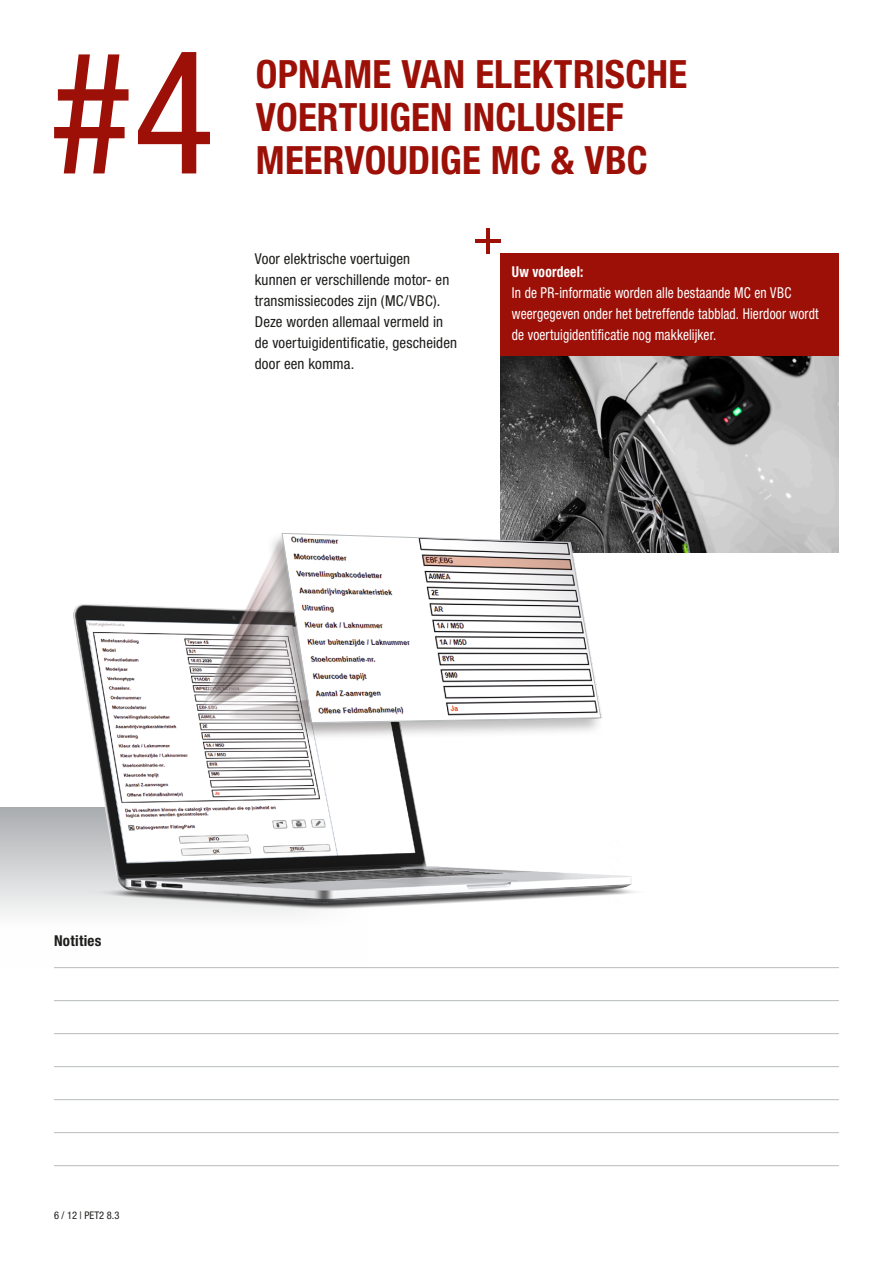
<style>
.page{position:relative;width:893px;height:1263px;background:#fff}
.page>*{position:absolute;margin:0;border:0;box-sizing:border-box;transform-origin:0 0}
.t1{font:condensed 171.45px "Helvetica Neue LT Std";color:#9c1007}
.t2{font:700 condensed 39px/43px "Helvetica Neue LT Std";letter-spacing:.005em;color:#9c1007}
.t3{font:condensed 15px/21px "Helvetica Neue LT Std";letter-spacing:.01em;color:#1d1d1b}
.t4{font:condensed 15px/21px "Helvetica Neue LT Std";letter-spacing:.01em;color:#fff;scale:.9 1}
.t5{font:700 condensed 15px "Helvetica Neue LT Std";letter-spacing:.02em;color:#fff;scale:.9 1}
.t6{font:700 condensed 15px "Helvetica Neue LT Std";letter-spacing:.02em;color:#1d1d1b}
.t7{font:condensed 10.5px "Helvetica Neue LT Std";color:#1d1d1b}
</style>
<div class="page">
<div style="left:0;top:807px;width:415px;height:160px;background:linear-gradient(to bottom,#aeb1b3,#fff)"></div>
<div style="left:294px;top:796px;width:152px;height:172px;background:#fff"></div>
<img style="left:500px;top:356px;width:339px;height:196px">
<div style="left:500px;top:253px;width:339px;height:103px;background:#9c1007"></div>
<hr style="left:475px;top:239px;width:25px;height:3px;background:#9c1007">
<hr style="left:54px;top:967px;width:785px;height:1px;background:#b8bcbf">
<hr style="left:54px;top:1000px;width:785px;height:1px;background:#b8bcbf">
<hr style="left:54px;top:1033px;width:785px;height:1px;background:#b8bcbf">
<hr style="left:54px;top:1066px;width:785px;height:1px;background:#b8bcbf">
<hr style="left:54px;top:1099px;width:785px;height:1px;background:#b8bcbf">
<hr style="left:54px;top:1132px;width:785px;height:1px;background:#b8bcbf">
<hr style="left:54px;top:1165px;width:785px;height:1px;background:#b8bcbf">
<hr style="left:486px;top:228px;width:4px;height:25px;background:#9c1007">
<img style="left:45px;top:505px;width:651px;height:433px">
<svg style="left:281px;top:532px;width:321px;height:191px"></svg>
<h1 class="t1" style="left:50px;top:14px;width:166px">#4</h1>
<h2 class="t2" style="left:256px;top:53px;width:433px">OPNAME VAN ELEKTRISCHE<br>VOERTUIGEN INCLUSIEF<br>MEERVOUDIGE MC &amp; VBC</h2>
<p class="t3" style="left:255px;top:248px;width:204px">Voor elektrische voertuigen<br>kunnen er verschillende motor- en transmissiecodes zijn (MC/VBC).<br>Deze worden allemaal vermeld in de voertuigidentificatie, gescheiden door een komma.</p>
<p class="t5" style="left:512px;top:262px;width:81px">Uw voordeel:</p>
<p class="t4" style="left:512px;top:282px;width:342px">In de PR-informatie worden alle bestaande MC en VBC weergegeven onder het betreffende tabblad. Hierdoor wordt de voertuigidentificatie nog makkelijker.</p>
<p class="t6" style="left:54px;top:932px;width:49px">Notities</p>
<p class="t7" style="left:54px;top:1209px;width:67px">6 / 12 | PET2 8.3</p>
</div>
